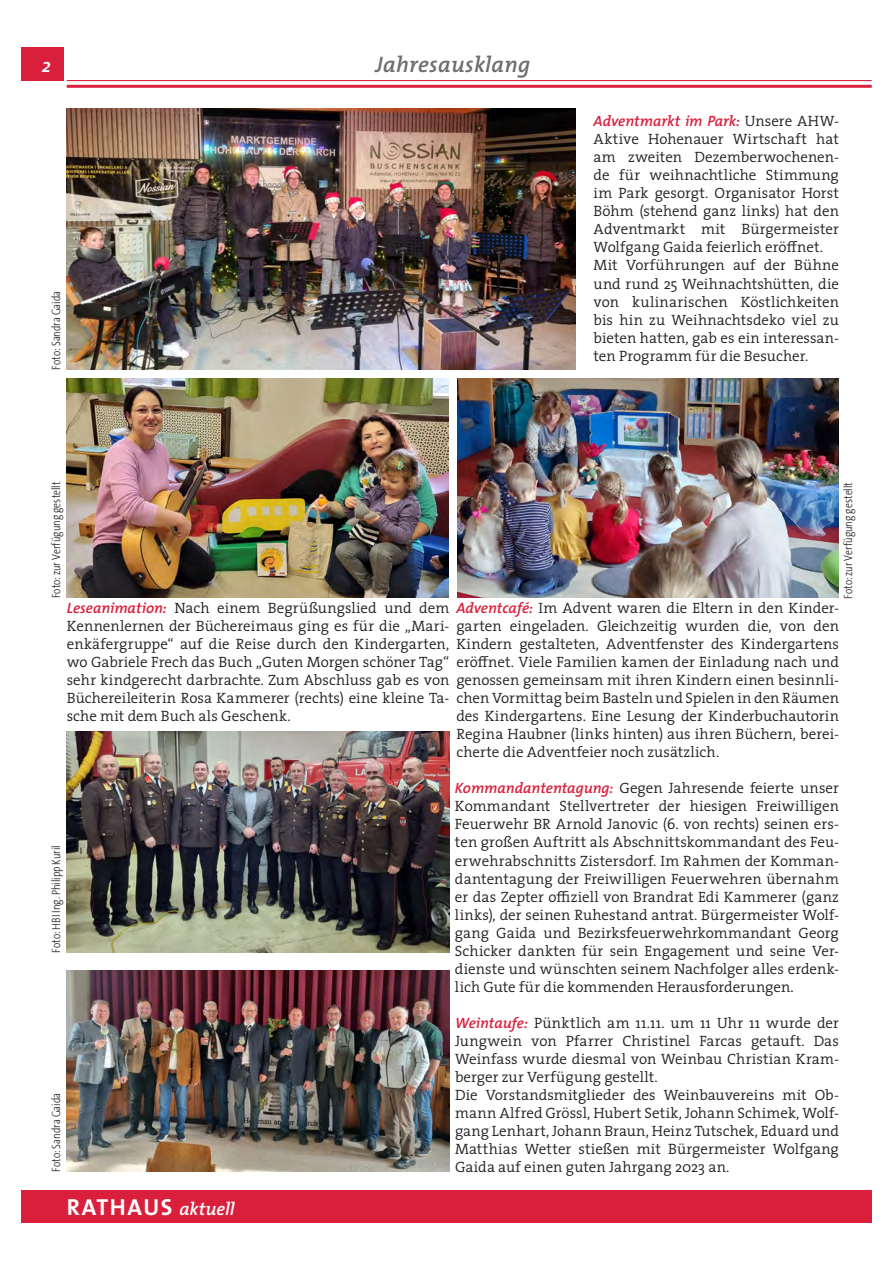
<style>
.page{position:relative;width:893px;height:1263px;background:#fff}
.page>*{position:absolute;margin:0;border:0;box-sizing:border-box;transform-origin:0 0}
.t1{font:23.25px "The Sans 7 Bold Plain";letter-spacing:.07em;color:#fff}
.t2{font:italic 600 22.5px "The Mix 6";letter-spacing:.01em;color:#6c6d70}
.t3{font:italic 600 19.5px "The Mix 6";color:#fff}
.t4{font:300 15px/18px "The Serif 4";color:#231f20;text-align:justify}
.t5{font:300 12px "The Sans Cd C3";color:#231f20}
.s1{font-family:"The Mix 6";font-weight:600;font-style:italic;color:#da1f3d}
.s2{font-family:"The Mix 6";font-weight:600;font-style:italic;font-size:18.3px}
</style>
<div class="page">
<div style="left:21px;top:1190px;width:851px;height:33px;background:#da1f3d"></div>
<div style="left:21px;top:47px;width:43px;height:34px;background:#da1f3d"></div>
<hr style="left:67px;top:85px;width:805px;height:3px;background:#da1f3d">
<hr style="left:67px;top:80px;width:805px;height:1px;background:#da1f3d">
<img style="left:67px;top:731px;width:382px;height:221px">
<img style="left:67px;top:108px;width:509px;height:261px">
<img style="left:67px;top:378px;width:382px;height:219px">
<img style="left:457px;top:378px;width:382px;height:220px">
<img style="left:67px;top:971px;width:382px;height:201px">
<p class="t3" style="left:42px;top:49px;width:11px">2</p>
<p class="t2" style="left:375px;top:46px;width:156px">Jahresausklang</p>
<p class="t5" style="left:50px;top:370px;width:80px;rotate:-90deg">Foto: Sandra Gaida</p>
<p class="t4" style="left:594px;top:112px;width:247px"><span class="s1">Adventmarkt im Park:</span> Unsere AHW-Aktive Hohenauer Wirtschaft hat am zweiten Dezemberwochenen&shy;de für weihnachtliche Stimmung im Park gesorgt. Organisator Horst Böhm (stehend ganz links) hat den Adventmarkt mit Bürgermeister Wolfgang Gaida feierlich eröffnet.</p>
<p class="t4" style="left:594px;top:256px;width:247px">Mit Vorführungen auf der Bühne und rund 25 Weihnachtshütten, die von kulinarischen Köstlichkeiten bis hin zu Weihnachtsdeko viel zu bieten hatten, gab es ein interessan&shy;ten Programm für die Besucher.</p>
<p class="t5" style="left:50px;top:598px;width:118px;rotate:-90deg">Foto: zur Verfügung gestellt</p>
<p class="t5" style="left:842px;top:599px;width:118px;rotate:-90deg">Foto: zur Verfügung gestellt</p>
<p class="t4" style="left:456px;top:598px;width:384px"><span class="s1">Adventcafé:</span> Im Advent waren die Eltern in den Kinder&shy;garten eingeladen. Gleichzeitig wurden die, von den Kindern gestalteten, Adventfenster des Kindergartens eröffnet. Viele Familien kamen der Einladung nach und genossen gemeinsam mit ihren Kindern einen besinnli&shy;chen Vormittag beim Basteln und Spielen in den Räumen des Kindergartens. Eine Lesung der Kinderbuchautorin Regina Haubner (links hinten) aus ihren Büchern, berei&shy;cherte die Adventfeier noch zusätzlich.</p>
<p class="t4" style="left:67px;top:598px;width:384px"><span class="s1">Leseanimation:</span> Nach einem Begrüßungslied und dem Kennenlernen der Büchereimaus ging es für die „Mari&shy;enkäfergruppe“ auf die Reise durch den Kindergarten, wo Gabriele Frech das Buch „Guten Morgen schöner Tag“ sehr kindgerecht darbrachte. Zum Abschluss gab es von Büchereileiterin Rosa Kammerer (rechts) eine kleine Ta&shy;sche mit dem Buch als Geschenk.</p>
<p class="t5" style="left:50px;top:953px;width:109px;rotate:-90deg">Foto: HBI Ing. Philipp Kuril</p>
<p class="t5" style="left:50px;top:1172px;width:80px;rotate:-90deg">Foto: Sandra Gaida</p>
<p class="t1" style="left:67px;top:1187px;width:169px">RATHAUS <span class="s2">aktuell</span></p>
<p class="t4" style="left:455px;top:779px;width:385px"><span class="s1">Kommandantentagung:</span> Gegen Jahresende feierte unser Kommandant Stellvertreter der hiesigen Freiwilligen Feuerwehr BR Arnold Janovic (6. von rechts) seinen ers&shy;ten großen Auftritt als Abschnittskommandant des Feu&shy;erwehrabschnitts Zistersdorf. Im Rahmen der Komman&shy;dantentagung der Freiwilligen Feuerwehren übernahm er das Zepter offiziell von Brandrat Edi Kammerer (ganz links), der seinen Ruhestand antrat. Bürgermeister Wolf&shy;gang Gaida und Bezirksfeuerwehrkommandant Georg Schicker dankten für sein Engagement und seine Ver&shy;dienste und wünschten seinem Nachfolger alles erdenk&shy;lich Gute für die kommenden Herausforderungen.</p>
<p class="t4" style="left:455px;top:1013px;width:385px"><span class="s1">Weintaufe:</span> Pünktlich am 11.11. um 11 Uhr 11 wurde der Jungwein von Pfarrer Christinel Farcas getauft. Das Weinfass wurde diesmal von Weinbau Christian Kram&shy;berger zur Verfügung gestellt.</p>
<p class="t4" style="left:455px;top:1085px;width:385px">Die Vorstandsmitglieder des Weinbauvereins mit Ob&shy;mann Alfred Grössl, Hubert Setik, Johann Schimek, Wolf&shy;gang Lenhart, Johann Braun, Heinz Tutschek, Eduard und Matthias Wetter stießen mit Bürgermeister Wolfgang Gaida auf einen guten Jahrgang 2023 an.</p>
</div>
